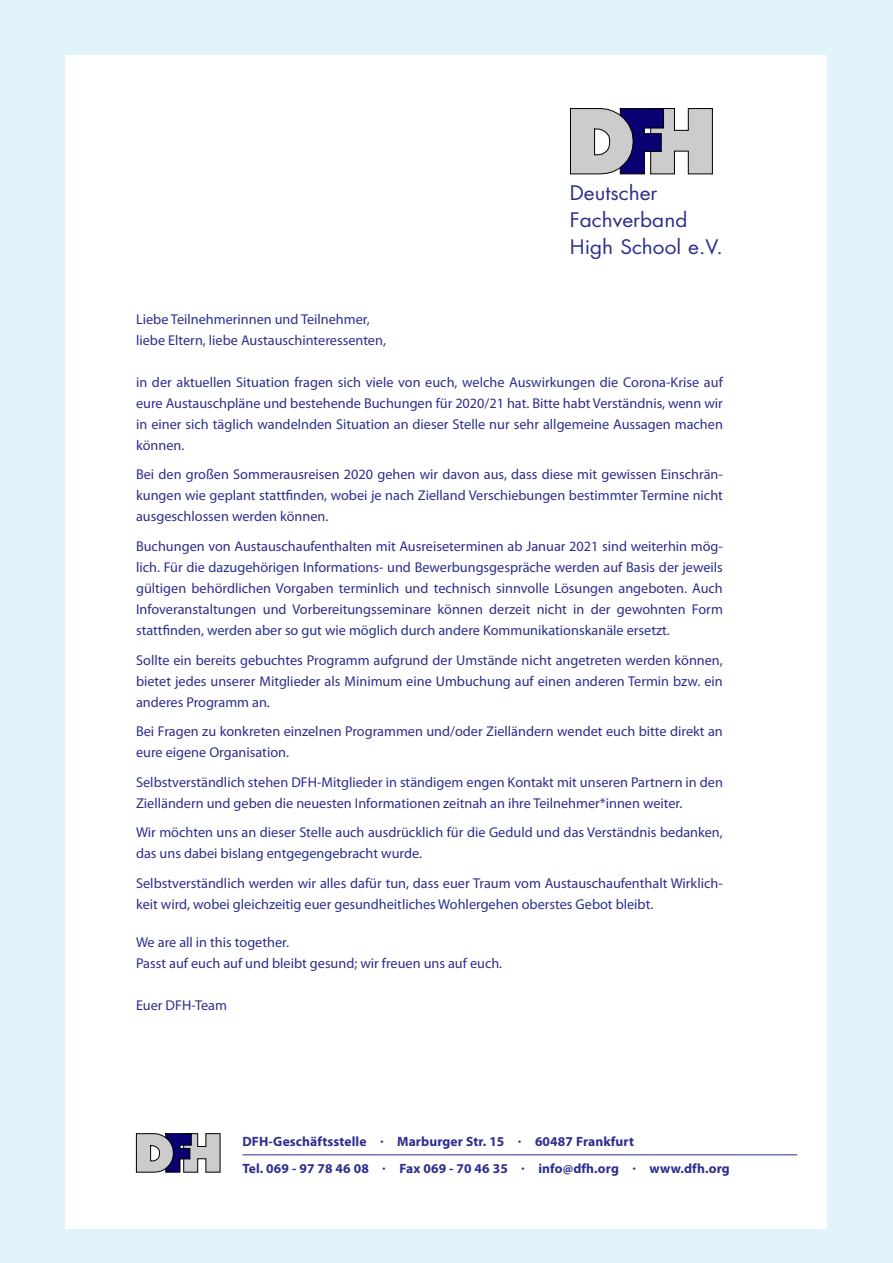
<style>
.page{position:relative;width:893px;height:1263px;background:#e1f4fc}
.page>*{position:absolute;margin:0;border:0;box-sizing:border-box;transform-origin:0 0}
.t1{font:19.5px "Futura";color:#2d2e8d;scale:1.07 1}
.t2{font:14.25px/21px "Myriad Pro";color:#2d2e8d;text-align:justify}
.t3{font:700 13.5px "Myriad Pro";letter-spacing:.01em;color:#2d2e8d}
.s1{font-size:9px}
</style>
<div class="page">
<div style="left:66px;top:56px;width:761px;height:1173px;background:#fff"></div>
<svg style="left:572px;top:174px;width:139px;height:1px"></svg>
<svg style="left:570px;top:108px;width:143px;height:66px;background:#9f9db1"></svg>
<svg style="left:136px;top:1133px;width:84px;height:40px;background:#9795a8"></svg>
<hr style="left:242px;top:1154px;width:555px;height:1px;background:#2d2e8d">
<p class="t1" style="left:570px;top:179px;width:84px">Deutscher</p>
<p class="t1" style="left:570px;top:206px;width:111px">Fachverband</p>
<p class="t1" style="left:570px;top:233px;width:145px">High School e.V.</p>
<p class="t2" style="left:136px;top:308px;width:235px">Liebe Teilnehmerinnen und Teilnehmer,</p>
<p class="t2" style="left:136px;top:329px;width:251px">liebe Eltern, liebe Austauschinteressenten,</p>
<p class="t2" style="left:136px;top:371px;width:588px">in der aktuellen Situation fragen sich viele von euch, welche Auswirkungen die Corona-Krise auf eure Austauschpläne und bestehende Buchungen für 2020/21 hat. Bitte habt Verständnis, wenn wir in einer sich täglich wandelnden Situation an dieser Stelle nur sehr allgemeine Aussagen machen können.</p>
<p class="t2" style="left:136px;top:464px;width:588px">Bei den großen Sommerausreisen 2020 gehen wir davon aus, dass diese mit gewissen Einschrän&shy;kungen wie geplant stattfinden, wobei je nach Zielland Verschiebungen bestimmter Termine nicht ausgeschlossen werden können.</p>
<p class="t2" style="left:136px;top:535px;width:588px">Buchungen von Austauschaufenthalten mit Ausreiseterminen ab Januar 2021 sind weiterhin mög&shy;lich. Für die dazugehörigen Informations- und Bewerbungsgespräche werden auf Basis der jeweils gültigen behördlichen Vorgaben terminlich und technisch sinnvolle Lösungen angeboten. Auch Infoveranstaltungen und Vorbereitungsseminare können derzeit nicht in der gewohnten Form stattfinden, werden aber so gut wie möglich durch andere Kommunikationskanäle ersetzt.</p>
<p class="t2" style="left:136px;top:649px;width:588px">Sollte ein bereits gebuchtes Programm aufgrund der Umstände nicht angetreten werden können, bietet jedes unserer Mitglieder als Minimum eine Umbuchung auf einen anderen Termin bzw. ein anderes Programm an.</p>
<p class="t2" style="left:136px;top:720px;width:588px">Bei Fragen zu konkreten einzelnen Programmen und/oder Zielländern wendet euch bitte direkt an eure eigene Organisation.</p>
<p class="t2" style="left:136px;top:771px;width:588px">Selbstverständlich stehen DFH-Mitglieder in ständigem engen Kontakt mit unseren Partnern in den<br>Zielländern und geben die neuesten Informationen zeitnah an ihre Teilnehmer*innen weiter.</p>
<p class="t2" style="left:136px;top:821px;width:588px">Wir möchten uns an dieser Stelle auch ausdrücklich für die Geduld und das Verständnis bedanken, das uns dabei bislang entgegengebracht wurde.</p>
<p class="t2" style="left:136px;top:872px;width:587px">Selbstverständlich werden wir alles dafür tun, dass euer Traum vom Austauschaufenthalt Wirklich&shy;keit wird, wobei gleichzeitig euer gesundheitliches Wohlergehen oberstes Gebot bleibt.</p>
<p class="t2" style="left:136px;top:931px;width:154px">We are all in this together.</p>
<p class="t2" style="left:136px;top:952px;width:368px">Passt auf euch auf und bleibt gesund; wir freuen uns auf euch.</p>
<p class="t2" style="left:136px;top:994px;width:92px">Euer DFH-Team</p>
<p class="t3" style="left:242px;top:1132px;width:393px">DFH-Geschäftsstelle <span class="s1">•</span> Marburger Str. 15 <span class="s1">•</span> 60487 Frankfurt</p>
<p class="t3" style="left:242px;top:1159px;width:489px">Tel. 069 - 97 78 46 08 <span class="s1">•</span> Fax 069 - 70 46 35 <span class="s1">•</span> info@dfh.org <span class="s1">•</span> www.dfh.org</p>
</div>
